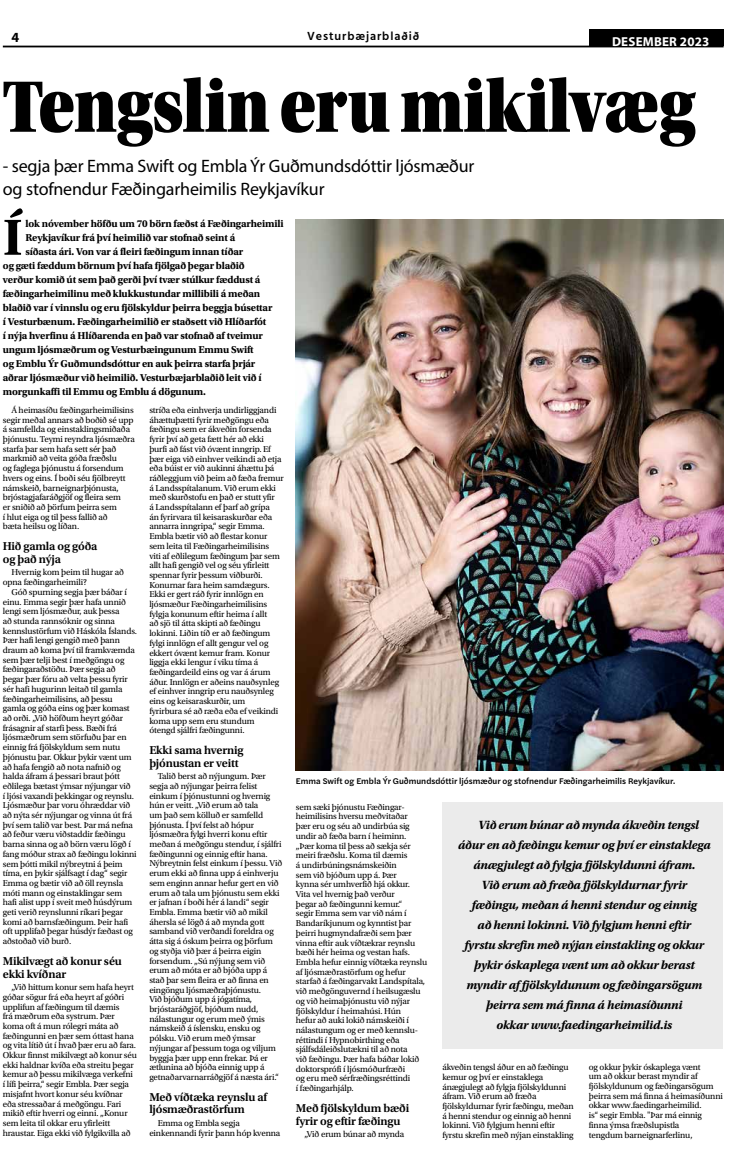
<style>
.page{position:relative;width:752px;height:1168px;background:#fff}
.page>*{position:absolute;margin:0;border:0;box-sizing:border-box;transform-origin:0 0}
.t1{font:77px "Utopia Std Black Headline";letter-spacing:-.01em;color:#000;scale:.85 1}
.t2{font:700 53.4px "Utopia Std";color:#000}
.t3{font:18px/23px "Myriad Pro";letter-spacing:-.01em;color:#000}
.t4{font:700 14px "Myriad Pro";color:#000}
.t5{font:700 13px "Myriad Pro";letter-spacing:.015em;color:#fff}
.t6{font:italic 700 12.5px "Utopia Std";letter-spacing:-.015em;color:#000}
.t7{font:600 12px/12.5px "Utopia Std";letter-spacing:-.015em;color:#000}
.t8{font:600 12px "Hind";letter-spacing:.075em;color:#000}
.t9{font:700 10.5px "Utopia Std";letter-spacing:-.015em;color:#000}
.t10{font:9px/9.7px "Utopia Std";letter-spacing:-.015em;color:#000}
.t11{font:500 8.6px "Halyard Text";color:#000}
</style>
<div class="page">
<hr style="left:3px;top:46px;width:720px;height:1px;background:#000">
<div style="left:588px;top:30px;width:135px;height:16px;background:#000"></div>
<img style="left:296px;top:219px;width:427px;height:551px">
<div style="left:442px;top:802px;width:281px;height:247px;background:#ebebeb"></div>
<h3 class="t4" style="left:11px;top:28px;width:9px">4</h3>
<h3 class="t8" style="left:307px;top:28px;width:114px">Vesturbæjarblaðið</h3>
<h3 class="t5" style="left:611px;top:33px;width:99px">DESEMBER 2023</h3>
<h1 class="t1" style="left:3px;top:66px;width:815px">Tengslin eru mikilvæg</h1>
<h3 class="t3" style="left:3px;top:154px;width:473px">- segja þær Emma Swift og Embla Ýr Guðmundsdóttir ljósmæður og stofnendur Fæðingarheimilis Reykjavíkur</h3>
<h2 class="t2" style="left:3px;top:206px;width:21px">Í</h2>
<p class="t9" style="left:25px;top:217px;width:260px">lok nóvember höfðu um 70 börn fæðst á Fæðingarheimili</p>
<p class="t9" style="left:25px;top:231px;width:211px">Reykjavíkur frá því heimilið var stofnað seint á</p>
<p class="t9" style="left:25px;top:245px;width:219px">síðasta ári. Von var á fleiri fæðingum innan tíðar</p>
<p class="t9" style="left:3px;top:259px;width:243px">og gæti fæddum börnum því hafa fjölgað þegar blaðið</p>
<p class="t9" style="left:3px;top:273px;width:259px">verður komið út sem það gerði því tvær stúlkur fæddust á</p>
<p class="t9" style="left:3px;top:287px;width:259px">fæðingarheimilinu með klukkustundar millibili á meðan</p>
<p class="t9" style="left:3px;top:301px;width:271px">blaðið var í vinnslu og eru fjölskyldur þeirra beggja búsettar</p>
<p class="t9" style="left:3px;top:315px;width:265px">í Vesturbænum. Fæðingarheimilið er staðsett við Hlíðarfót</p>
<p class="t9" style="left:3px;top:329px;width:262px">í nýja hverfinu á Hlíðarenda en það var stofnað af tveimur</p>
<p class="t9" style="left:3px;top:343px;width:252px">ungum ljósmæðrum og Vesturbæingunum Emmu Swift</p>
<p class="t9" style="left:3px;top:357px;width:254px">og Emblu Ýr Guðmundsdóttur en auk þeirra starfa þrjár</p>
<p class="t9" style="left:3px;top:371px;width:260px">aðrar ljósmæður við heimilið. Vesturbæjarblaðið leit við í</p>
<p class="t9" style="left:3px;top:385px;width:204px">morgunkaffi til Emmu og Emblu á dögunum.</p>
<p class="t10" style="left:3px;top:405px;width:133px;text-indent:9px">Á heimasíðu fæðingarheimilisins segir meðal annars að boðið sé upp á samfellda og einstaklingsmiðaða þjónustu. Teymi reyndra ljósmæðra starfa þar sem hafa sett sér það markmið að veita góða fræðslu<br>og faglega þjónustu á forsendum hvers og eins. Í boði séu fjölbreytt námskeið, barneignarþjónusta, brjóstagjafaráðgjöf og fleira sem<br>er sniðið að þörfum þeirra sem<br>í hlut eiga og til þess fallið að<br>bæta heilsu og líðan.</p>
<h3 class="t7" style="left:3px;top:540px;width:96px">Hið gamla og góða og það nýja</h3>
<p class="t10" style="left:3px;top:568px;width:123px;text-indent:9px">Hvernig kom þeim til hugar að opna fæðingarheimili?</p>
<p class="t10" style="left:3px;top:587px;width:136px;text-indent:9px">Góð spurning segja þær báðar í einu. Emma segir þær hafa unnið lengi sem ljósmæður, auk þessa<br>að stunda rannsóknir og sinna kennslustörfum við Háskóla Íslands.<br>Þær hafi lengi gengið með þann draum að koma því til framkvæmda sem þær telji best í meðgöngu og fæðingaraðstöðu. Þær segja að þegar þær fóru að velta þessu fyrir sér hafi hugurinn leitað til gamla fæðingarheimilisins, að þessu gamla og góða eins og þær komast að orði. „Við höfðum heyrt góðar frásagnir af starfi þess. Bæði frá ljósmæðrum sem störfuðu þar en einnig frá fjölskyldum sem nutu þjónustu þar. Okkur þykir vænt um að hafa fengið að nota nafnið og halda áfram á þessari braut þótt eðlilega bætast ýmsar nýjungar við<br>í ljósi vaxandi þekkingar og reynslu.<br>Ljósmæður þar voru óhræddar við að nýta sér nýjungar og vinna út frá því sem talið var best. Þar má nefna að feður væru viðstaddir fæðingu barna sinna og að börn væru lögð í fang móður strax að fæðingu lokinni sem þótti mikil nýbreytni á þeim tíma, en þykir sjálfsagt í dag“ segir<br>Emma og bætir við að öll reynsla móti mann og einstaklingar sem hafi alist upp í sveit með húsdýrum geti verið reynslunni ríkari þegar komi að barnsfæðingum. Þeir hafi oft upplifað þegar húsdýr fæðast og aðstoðað við burð.</p>
<h3 class="t7" style="left:3px;top:955px;width:120px">Mikilvægt að konur séu ekki kvíðnar</h3>
<p class="t10" style="left:3px;top:982px;width:136px;text-indent:9px">„Við hittum konur sem hafa heyrt góðar sögur frá eða heyrt af góðri upplifun af fæðingum til dæmis<br>frá mæðrum eða systrum. Þær koma oft á mun rólegri máta að fæðingunni en þær sem óttast hana og vita lítið út í hvað þær eru að fara.<br>Okkur finnst mikilvægt að konur séu ekki haldnar kvíða eða streitu þegar kemur að þessu mikilvæga verkefni í lífi þeirra,“ segir Embla. Þær segja misjafnt hvort konur séu kvíðnar eða stressaðar á meðgöngu. Fari mikið eftir hverri og einni. „Konur sem leita til okkar eru yfirleitt hraustar. Eiga ekki við fylgikvilla að</p>
<p class="t10" style="left:149px;top:405px;width:136px">stríða eða einhverja undirliggjandi áhættuþætti fyrir meðgöngu eða fæðingu sem er ákveðin forsenda fyrir því að geta fætt hér að ekki þurfi að fást við óvænt inngrip. Ef þær eiga við einhver veikindi að etja eða búist er við aukinni áhættu þá ráðleggjum við þeim að fæða fremur á Landsspítalanum. Við erum ekki með skurðstofu en það er stutt yfir<br>á Landsspítalann ef þarf að grípa<br>án fyrirvara til keisaraskurðar eða annarra inngripa,“ segir Emma.<br>Embla bætir við að flestar konur sem leita til Fæðingarheimilisins<br>viti af eðlilegum fæðingum þar sem allt hafi gengið vel og séu yfirleitt spennar fyrir þessum viðburði.<br>Konurnar fara heim samdægurs.<br>Ekki er gert ráð fyrir innlögn en ljósmæður Fæðingarheimilisins fylgja konunum eftir heima í allt<br>að sjö til átta skipti að fæðingu lokinni. Liðin tíð er að fæðingum fylgi innlögn ef allt gengur vel og ekkert óvænt kemur fram. Konur liggja ekki lengur í viku tíma á fæðingardeild eins og var á árum áður. Innlögn er aðeins nauðsynleg ef einhver inngrip eru nauðsynleg eins og keisaraskurðir, um<br>fyrirbura sé að ræða eða ef veikindi koma upp sem eru stundum<br>ótengd sjálfri fæðingunni.</p>
<h3 class="t7" style="left:149px;top:744px;width:96px">Ekki sama hvernig þjónustan er veitt</h3>
<p class="t10" style="left:149px;top:771px;width:134px;text-indent:9px">Talið berst að nýjungum. Þær segja að nýjungar þeirra felist einkum í þjónustunni og hvernig hún er veitt. „Við erum að tala<br>um það sem kölluð er samfelld þjónusta. Í því felst að hópur ljósmæðra fylgi hverri konu eftir meðan á meðgöngu stendur, í sjálfri fæðingunni og einnig eftir hana.<br>Nýbreytnin felst einkum í þessu. Við erum ekki að finna upp á einhverju sem enginn annar hefur gert en við erum að tala um þjónustu sem ekki er jafnan í boði hér á landi“ segir<br>Embla. Emma bætir við að mikil áhersla sé lögð á að mynda gott samband við verðandi foreldra og átta sig á óskum þeirra og þörfum og styðja við þær á þeirra eigin forsendum. „Sú nýjung sem við erum að móta er að bjóða upp á stað þar sem fleira er að finna en eingöngu ljósmæðraþjónustu.<br>Við bjóðum upp á jógatíma, brjóstaráðgjöf, bjóðum nudd, nálastungur og erum með ýmis námskeið á íslensku, ensku og pólsku. Við erum með ýmsar nýjungar af þessum toga og viljum byggja þær upp enn frekar. Þá er ætlunina að bjóða einnig upp á getnaðarvarnarráðgjöf á næsta ári.“</p>
<h3 class="t7" style="left:149px;top:1091px;width:119px">Með víðtæka reynslu af ljósmæðrastörfum</h3>
<p class="t10" style="left:149px;top:1118px;width:132px;text-indent:9px">Emma og Embla segja einkennandi fyrir þann hóp kvenna</p>
<p class="t11" style="left:296px;top:774px;width:380px">Emma Swift og Embla Ýr Guðmundsdóttir ljósmæður og stofnendur Fæðingarheimilis Reykjavíkur.</p>
<p class="t10" style="left:296px;top:802px;width:133px">sem sæki þjónustu Fæðingar&shy;heimilisins hversu meðvitaðar<br>þær eru og séu að undirbúa sig undir að fæða barn í heiminn. „Þær koma til þess að sækja sér meiri fræðslu. Koma til dæmis<br>á undirbúningsnámskeiðin<br>sem við bjóðum upp á. Þær<br>kynna sér umhverfið hjá okkur.<br>Vita vel hvernig það verður<br>þegar að fæðingunni kemur.“<br>segir Emma sem var við nám í<br>Bandaríkjunum og kynntist þar þeirri hugmyndafræði sem þær vinna eftir auk víðtækrar reynslu bæði hér heima og vestan hafs.<br>Embla hefur einnig víðtæka reynslu af ljósmæðrastörfum og hefur starfað á fæðingarvakt Landspítala, við meðgönguvernd í heilsugæslu og við heimaþjónustu við nýjar fjölskyldur í heimahúsi. Hún<br>hefur að auki lokið námskeiði í nálastungum og er með kennslu&shy;réttindi í Hypnobirthing eða sjálfsdáleiðslutækni til að nota<br>við fæðingu. Þær hafa báðar lokið doktorsprófi í ljósmóðurfræði<br>og eru með sérfræðingsréttindi<br>í fæðingarhjálp.</p>
<h3 class="t7" style="left:296px;top:1102px;width:115px">Með fjölskyldum bæði fyrir og eftir fæðingu</h3>
<p class="t10" style="left:304px;top:1129px;width:101px">„Við erum búnar að mynda</p>
<h3 class="t6" style="left:478px;top:817px;width:222px">Við erum búnar að mynda ákveðin tengsl</h3>
<h3 class="t6" style="left:458px;top:837px;width:254px">áður en að fæðingu kemur og því er einstaklega</h3>
<h3 class="t6" style="left:473px;top:857px;width:223px">ánægjulegt að fylgja fjölskyldunni áfram.</h3>
<h3 class="t6" style="left:481px;top:877px;width:207px">Við erum að fræða fjölskyldurnar fyrir</h3>
<h3 class="t6" style="left:471px;top:897px;width:226px">fæðingu, meðan á henni stendur og einnig</h3>
<h3 class="t6" style="left:477px;top:917px;width:215px">að henni lokinni. Við fylgjum henni eftir</h3>
<h3 class="t6" style="left:464px;top:937px;width:241px">fyrstu skrefin með nýjan einstakling og okkur</h3>
<h3 class="t6" style="left:474px;top:957px;width:222px">þykir óskaplega vænt um að okkur berast</h3>
<h3 class="t6" style="left:466px;top:977px;width:237px">myndir af fjölskyldunum og fæðingarsögum</h3>
<h3 class="t6" style="left:486px;top:997px;width:198px">þeirra sem má finna á heimasíðunni</h3>
<h3 class="t6" style="left:496px;top:1017px;width:177px">okkar www.faedingarheimilid.is</h3>
<p class="t10" style="left:442px;top:1063px;width:133px">ákveðin tengsl áður en að fæðingu kemur og því er einstaklega ánægjulegt að fylgja fjölskyldunni áfram. Við erum að fræða fjölskyldurnar fyrir fæðingu, meðan á henni stendur og einnig að henni lokinni. Við fylgjum henni eftir fyrstu skrefin með nýjan einstakling</p>
<p class="t10" style="left:588px;top:1062px;width:135px">og okkur þykir óskaplega vænt<br>um að okkur berast myndir af fjölskyldunum og fæðingarsögum þeirra sem má finna á heimasíðunni okkar www.faedingarheimilid.<br>is“ segir Embla. "Þar má einnig finna ýmsa fræðslupistla<br>tengdum barneignarferlinu,</p>
</div>
